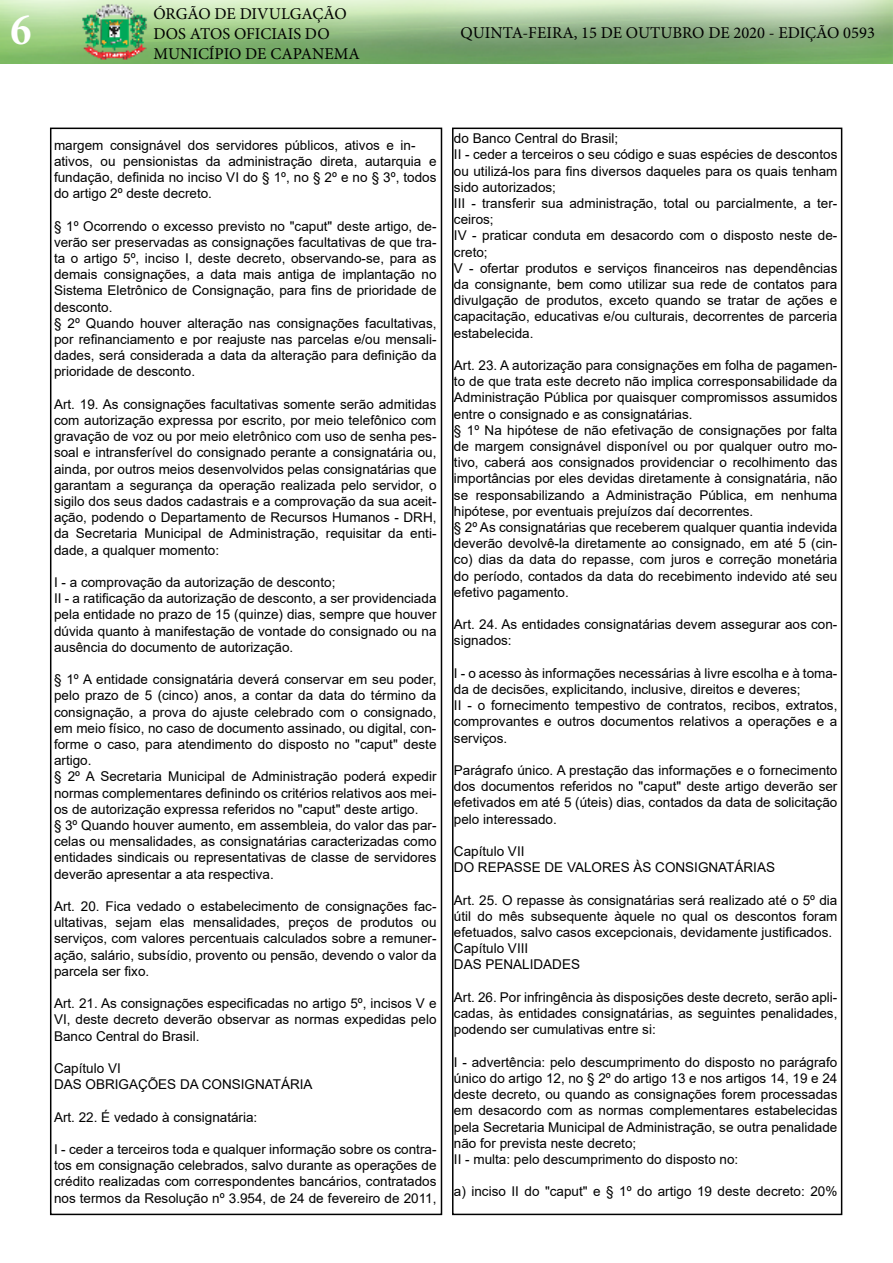
<style>
.page{position:relative;width:893px;height:1263px;background:#fff}
.page>*{position:absolute;margin:0;border:0;box-sizing:border-box;transform-origin:0 0}
.t1{font:700 condensed 45px "Minion Pro";color:#fff}
.t2{font:16.5px/19.8px "Minion Pro";color:#000}
.t3{font:13.5px/16.2px "Arial";color:#000}
</style>
<div class="page">
<div style="left:50px;top:128px;width:392px;height:1087px;border:2px solid #000"></div>
<img style="left:0;top:0;width:893px;height:64px">
<div style="left:452px;top:128px;width:390px;height:1087px;border:2px solid #000"></div>
<h1 class="t1" style="left:11px;top:-1px;width:22px">6</h1>
<p class="t2" style="left:153px;top:4px;width:208px">ÓRGÃO DE DIVULGAÇÃO<br>DOS ATOS OFICIAIS DO<br>MUNICÍPIO DE CAPANEMA</p>
<p class="t2" style="left:461px;top:23px;width:416px">QUINTA-FEIRA, 15 DE OUTUBRO DE 2020 - EDIÇÃO 0593</p>
<p class="t3" style="left:54px;top:137px;width:384px">margem consignável dos servidores públicos, ativos e in&shy;ativos, ou pensionistas da administração direta, autarquia e fundação, definida no inciso VI do § 1º, no § 2º e no § 3º, todos do artigo 2º deste decreto.</p>
<p class="t3" style="left:54px;top:218px;width:384px">§ 1º Ocorrendo o excesso previsto no "caput" deste artigo, de&shy;verão ser preservadas as consignações facultativas de que tra&shy;ta o artigo 5º, inciso I, deste decreto, observando-se, para as demais consignações, a data mais antiga de implantação no Sistema Eletrônico de Consignação, para fins de prioridade de desconto.<br>§ 2º Quando houver alteração nas consignações facultativas, por refinanciamento e por reajuste nas parcelas e/ou mensali&shy;dades, será considerada a data da alteração para definição da prioridade de desconto.</p>
<p class="t3" style="left:54px;top:396px;width:384px;text-align:justify">Art. 19. As consignações facultativas somente serão admitidas com autorização expressa por escrito, por meio telefônico com gravação de voz ou por meio eletrônico com uso de senha pes&shy;soal e intransferível do consignado perante a consignatária ou, ainda, por outros meios desenvolvidos pelas consignatárias que garantam a segurança da operação realizada pelo servidor, o sigilo dos seus dados cadastrais e a comprovação da sua aceit&shy;ação, podendo o Departamento de Recursos Humanos - DRH, da Secretaria Municipal de Administração, requisitar da enti&shy;dade, a qualquer momento:</p>
<p class="t3" style="left:54px;top:574px;width:384px">I - a comprovação da autorização de desconto;<br>II - a ratificação da autorização de desconto, a ser providenciada pela entidade no prazo de 15 (quinze) dias, sempre que houver dúvida quanto à manifestação de vontade do consignado ou na ausência do documento de autorização.</p>
<p class="t3" style="left:54px;top:671px;width:384px">§ 1º A entidade consignatária deverá conservar em seu poder, pelo prazo de 5 (cinco) anos, a contar da data do término da consignação, a prova do ajuste celebrado com o consignado, em meio físico, no caso de documento assinado, ou digital, con&shy;forme o caso, para atendimento do disposto no "caput" deste artigo.<br>§ 2º A Secretaria Municipal de Administração poderá expedir normas complementares definindo os critérios relativos aos mei&shy;os de autorização expressa referidos no "caput" deste artigo.<br>§ 3º Quando houver aumento, em assembleia, do valor das par&shy;celas ou mensalidades, as consignatárias caracterizadas como entidades sindicais ou representativas de classe de servidores deverão apresentar a ata respectiva.</p>
<p class="t3" style="left:54px;top:898px;width:384px;text-align:justify">Art. 20. Fica vedado o estabelecimento de consignações fac&shy;ultativas, sejam elas mensalidades, preços de produtos ou serviços, com valores percentuais calculados sobre a remuner&shy;ação, salário, subsídio, provento ou pensão, devendo o valor da parcela ser fixo.</p>
<p class="t3" style="left:54px;top:995px;width:384px;text-align:justify">Art. 21. As consignações especificadas no artigo 5º, incisos V e VI, deste decreto deverão observar as normas expedidas pelo Banco Central do Brasil.</p>
<p class="t3" style="left:54px;top:1060px;width:260px">Capítulo VI<br>DAS OBRIGAÇÕES DA CONSIGNATÁRIA</p>
<p class="t3" style="left:54px;top:1109px;width:205px">Art. 22. É vedado à consignatária:</p>
<p class="t3" style="left:54px;top:1141px;width:384px;text-align:justify">I - ceder a terceiros toda e qualquer informação sobre os contra&shy;tos em consignação celebrados, salvo durante as operações de crédito realizadas com correspondentes bancários, contratados nos termos da Resolução nº 3.954, de 24 de fevereiro de 2011,</p>
<p class="t3" style="left:454px;top:130px;width:385px">do Banco Central do Brasil;<br>II - ceder a terceiros o seu código e suas espécies de descontos ou utilizá-los para fins diversos daqueles para os quais tenham sido autorizados;<br>III - transferir sua administração, total ou parcialmente, a ter&shy;ceiros;<br>IV - praticar conduta em desacordo com o disposto neste de&shy;creto;<br>V - ofertar produtos e serviços financeiros nas dependências da consignante, bem como utilizar sua rede de contatos para divulgação de produtos, exceto quando se tratar de ações e capacitação, educativas e/ou culturais, decorrentes de parceria estabelecida.</p>
<p class="t3" style="left:454px;top:357px;width:385px">Art. 23. A autorização para consignações em folha de pagamen&shy;to de que trata este decreto não implica corresponsabilidade da Administração Pública por quaisquer compromissos assumidos entre o consignado e as consignatárias.<br>§ 1º Na hipótese de não efetivação de consignações por falta de margem consignável disponível ou por qualquer outro mo&shy;tivo, caberá aos consignados providenciar o recolhimento das importâncias por eles devidas diretamente à consignatária, não se responsabilizando a Administração Pública, em nenhuma hipótese, por eventuais prejuízos daí decorrentes.<br>§ 2º As consignatárias que receberem qualquer quantia indevida deverão devolvê-la diretamente ao consignado, em até 5 (cin&shy;co) dias da data do repasse, com juros e correção monetária do período, contados da data do recebimento indevido até seu efetivo pagamento.</p>
<p class="t3" style="left:454px;top:616px;width:385px">Art. 24. As entidades consignatárias devem assegurar aos con&shy;signados:</p>
<p class="t3" style="left:454px;top:665px;width:385px">I - o acesso às informações necessárias à livre escolha e à toma&shy;da de decisões, explicitando, inclusive, direitos e deveres;<br>II - o fornecimento tempestivo de contratos, recibos, extratos, comprovantes e outros documentos relativos a operações e a serviços.</p>
<p class="t3" style="left:454px;top:762px;width:385px;text-align:justify">Parágrafo único. A prestação das informações e o fornecimento dos documentos referidos no "caput" deste artigo deverão ser efetivados em até 5 (úteis) dias, contados da data de solicitação pelo interessado.</p>
<p class="t3" style="left:454px;top:843px;width:323px">Capítulo VII<br>DO REPASSE DE VALORES ÀS CONSIGNATÁRIAS</p>
<p class="t3" style="left:454px;top:892px;width:385px">Art. 25. O repasse às consignatárias será realizado até o 5º dia útil do mês subsequente àquele no qual os descontos foram efetuados, salvo casos excepcionais, devidamente justificados.<br>Capítulo VIII<br>DAS PENALIDADES</p>
<p class="t3" style="left:454px;top:989px;width:385px;text-align:justify">Art. 26. Por infringência às disposições deste decreto, serão apli&shy;cadas, às entidades consignatárias, as seguintes penalidades, podendo ser cumulativas entre si:</p>
<p class="t3" style="left:454px;top:1054px;width:385px">I - advertência: pelo descumprimento do disposto no parágrafo único do artigo 12, no § 2º do artigo 13 e nos artigos 14, 19 e 24 deste decreto, ou quando as consignações forem processadas em desacordo com as normas complementares estabelecidas pela Secretaria Municipal de Administração, se outra penalidade não for prevista neste decreto;<br>II - multa: pelo descumprimento do disposto no:</p>
<p class="t3" style="left:454px;top:1183px;width:385px">a) inciso II do "caput" e § 1º do artigo 19 deste decreto: 20%</p>
</div>
